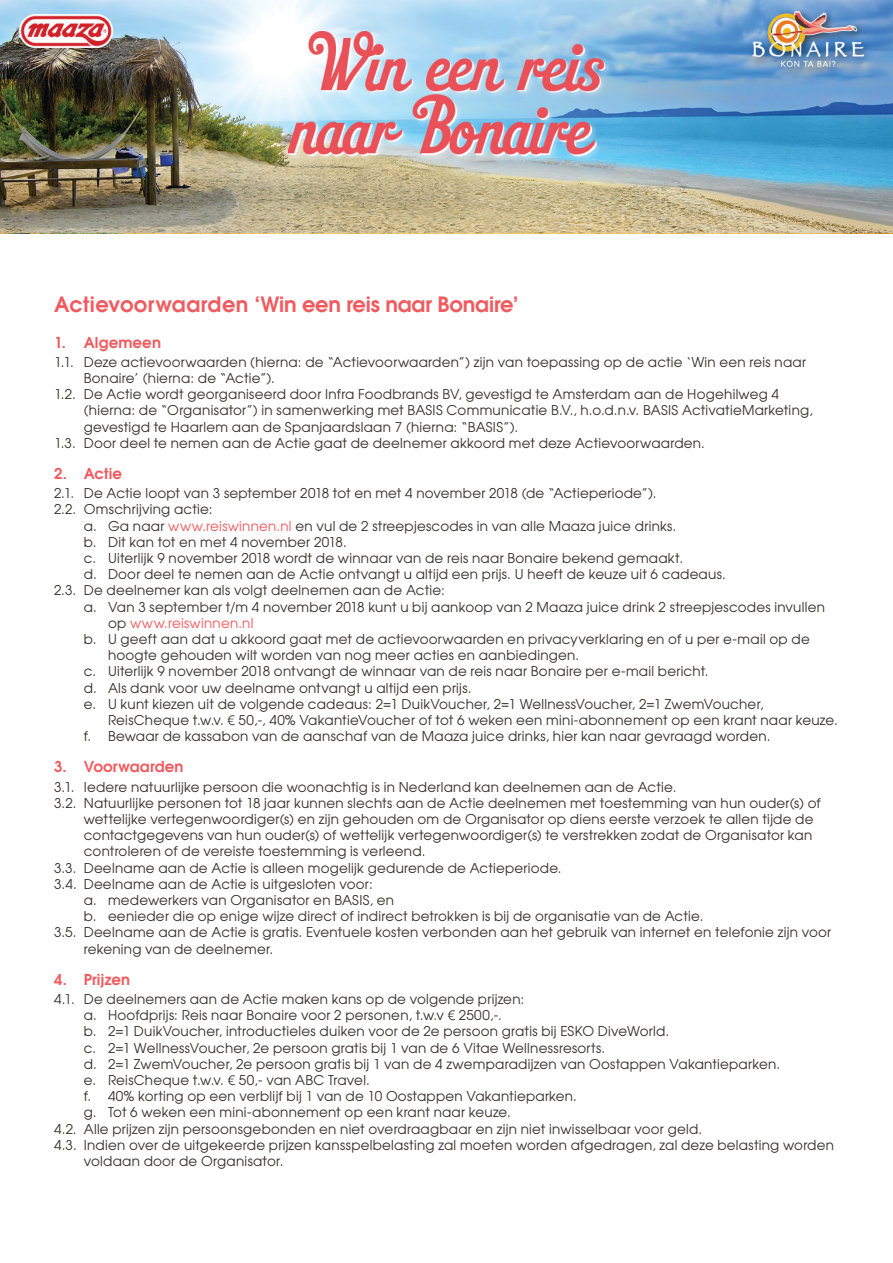
<style>
.page{position:relative;width:893px;height:1263px;background:#fff}
.page>*{position:absolute;margin:0;border:0;box-sizing:border-box;transform-origin:0 0}
.Kopje{font:600 21px "Avant Garde";letter-spacing:-.005em;color:#f15b5f}
.Kopje-2{font:600 15px "Avant Garde";letter-spacing:.005em;color:#f15b5f}
.Actievoorwaarden{font:13.5px/16.2px "Avant Garde";letter-spacing:.02em;color:#37332f}
.s1{color:#f15b5f}
.s2{font-family:"Avenir Next"}
</style>
<div class="page">
<img style="left:0;top:0;width:893px;height:234px">
<p class="Kopje" style="left:54px;top:290px;width:466px">Actievoorwaarden ‘Win een reis naar Bonaire’</p>
<p class="Kopje-2" style="left:54px;top:332px;width:108px">1. Algemeen</p>
<p class="Actievoorwaarden" style="left:84px;top:353px;width:724px;text-indent:-30px">1.1. Deze actievoorwaarden (hierna: de “Actievoorwaarden”) zijn van toepassing op de actie ‘Win een reis naar<br>Bonaire’ (hierna: de “Actie”).</p>
<p class="Actievoorwaarden" style="left:84px;top:386px;width:730px;text-indent:-30px">1.2. De Actie wordt georganiseerd door Infra Foodbrands BV, gevestigd te Amsterdam aan de Hogehilweg 4 (hierna: de “Organisator”) in samenwerking met BASIS Communicatie B.V., h.o.d.n.v. BASIS ActivatieMarketing, gevestigd te Haarlem aan de Spanjaardslaan 7 (hierna: “BASIS”).</p>
<p class="Actievoorwaarden" style="left:54px;top:434px;width:652px">1.3. Door deel te nemen aan de Actie gaat de deelnemer akkoord met deze Actievoorwaarden.</p>
<p class="Kopje-2" style="left:54px;top:464px;width:70px">2. Actie</p>
<p class="Actievoorwaarden" style="left:54px;top:485px;width:604px">2.1. De Actie loopt van 3 september 2018 tot en met 4 november 2018 (de “Actieperiode”).</p>
<p class="Actievoorwaarden" style="left:54px;top:501px;width:160px">2.2. Omschrijving actie:</p>
<p class="Actievoorwaarden" style="left:84px;top:517px;width:594px">a. Ga naar <span class="s1">www.reiswinnen.nl</span> en vul de 2 streepjescodes in van alle Maaza juice drinks.</p>
<p class="Actievoorwaarden" style="left:84px;top:533px;width:264px">b. Dit kan tot en met 4 november 2018.</p>
<p class="Actievoorwaarden" style="left:84px;top:550px;width:601px">c. Uiterlijk 9 november 2018 wordt de winnaar van de reis naar Bonaire bekend gemaakt.</p>
<p class="Actievoorwaarden" style="left:84px;top:566px;width:644px">d. Door deel te nemen aan de Actie ontvangt u altijd een prijs. U heeft de keuze uit 6 cadeaus.</p>
<p class="Actievoorwaarden" style="left:54px;top:582px;width:392px">2.3. De deelnemer kan als volgt deelnemen aan de Actie:</p>
<p class="Actievoorwaarden" style="left:108px;top:598px;width:718px;text-indent:-24px">a. Van 3 september t/m 4 november 2018 kunt u bij aankoop van 2 Maaza juice drink 2 streepjescodes invullen op <span class="s1">www.reiswinnen.nl</span></p>
<p class="Actievoorwaarden" style="left:108px;top:631px;width:703px;text-indent:-24px">b. U geeft aan dat u akkoord gaat met de actievoorwaarden en privacyverklaring en of u per e-mail op de hoogte gehouden wilt worden van nog meer acties en aanbiedingen.</p>
<p class="Actievoorwaarden" style="left:84px;top:663px;width:626px">c. Uiterlijk 9 november 2018 ontvangt de winnaar van de reis naar Bonaire per e-mail bericht.</p>
<p class="Actievoorwaarden" style="left:84px;top:679px;width:389px">d. Als dank voor uw deelname ontvangt u altijd een prijs.</p>
<p class="Actievoorwaarden" style="left:108px;top:695px;width:731px;text-indent:-24px">e. U kunt kiezen uit de volgende cadeaus: 2=1 DuikVoucher, 2=1 WellnessVoucher, 2=1 ZwemVoucher,<br>ReisCheque t.w.v. <span class="s2">€</span> 50,-, 40% VakantieVoucher of tot 6 weken een mini-abonnement op een krant naar keuze.</p>
<p class="Actievoorwaarden" style="left:84px;top:728px;width:688px">f. Bewaar de kassabon van de aanschaf van de Maaza juice drinks, hier kan naar gevraagd worden.</p>
<p class="Kopje-2" style="left:54px;top:757px;width:131px">3. Voorwaarden</p>
<p class="Actievoorwaarden" style="left:54px;top:778px;width:624px">3.1. Iedere natuurlijke persoon die woonachtig is in Nederland kan deelnemen aan de Actie.</p>
<p class="Actievoorwaarden" style="left:84px;top:794px;width:739px;text-indent:-30px">3.2. Natuurlijke personen tot 18 jaar kunnen slechts aan de Actie deelnemen met toestemming van hun ouder(s) of wettelijke vertegenwoordiger(s) en zijn gehouden om de Organisator op diens eerste verzoek te allen tijde de contactgegevens van hun ouder(s) of wettelijk vertegenwoordiger(s) te verstrekken zodat de Organisator kan controleren of de vereiste toestemming is verleend.</p>
<p class="Actievoorwaarden" style="left:54px;top:859px;width:509px">3.3. Deelname aan de Actie is alleen mogelijk gedurende de Actieperiode.</p>
<p class="Actievoorwaarden" style="left:54px;top:875px;width:320px">3.4. Deelname aan de Actie is uitgesloten voor:</p>
<p class="Actievoorwaarden" style="left:84px;top:892px;width:312px">a. medewerkers van Organisator en BASIS, en</p>
<p class="Actievoorwaarden" style="left:84px;top:908px;width:621px">b. eenieder die op enige wijze direct of indirect betrokken is bij de organisatie van de Actie.</p>
<p class="Actievoorwaarden" style="left:84px;top:924px;width:749px;text-indent:-30px">3.5. Deelname aan de Actie is gratis. Eventuele kosten verbonden aan het gebruik van internet en telefonie zijn voor rekening van de deelnemer.</p>
<p class="Kopje-2" style="left:54px;top:969px;width:78px">4. Prijzen</p>
<p class="Actievoorwaarden" style="left:54px;top:991px;width:472px">4.1. De deelnemers aan de Actie maken kans op de volgende prijzen:</p>
<p class="Actievoorwaarden" style="left:84px;top:1007px;width:420px">a. Hoofdprijs: Reis naar Bonaire voor 2 personen, t.w.v <span class="s2">€</span> 2500,-.</p>
<p class="Actievoorwaarden" style="left:84px;top:1023px;width:587px">b. 2=1 DuikVoucher, introductieles duiken voor de 2e persoon gratis bij ESKO DiveWorld.</p>
<p class="Actievoorwaarden" style="left:84px;top:1039px;width:523px">c. 2=1 WellnessVoucher, 2e persoon gratis bij 1 van de 6 Vitae Wellnessresorts.</p>
<p class="Actievoorwaarden" style="left:84px;top:1055px;width:698px">d. 2=1 ZwemVoucher, 2e persoon gratis bij 1 van de 4 zwemparadijzen van Oostappen Vakantieparken.</p>
<p class="Actievoorwaarden" style="left:84px;top:1072px;width:288px">e. ReisCheque t.w.v. <span class="s2">€</span> 50,- van ABC Travel.</p>
<p class="Actievoorwaarden" style="left:84px;top:1088px;width:495px">f. 40% korting op een verblijf bij 1 van de 10 Oostappen Vakantieparken.</p>
<p class="Actievoorwaarden" style="left:84px;top:1104px;width:429px">g. Tot 6 weken een mini-abonnement op een krant naar keuze.</p>
<p class="Actievoorwaarden" style="left:54px;top:1120px;width:650px">4.2. Alle prijzen zijn persoonsgebonden en niet overdraagbaar en zijn niet inwisselbaar voor geld.</p>
<p class="Actievoorwaarden" style="left:84px;top:1136px;width:752px;text-indent:-30px">4.3. Indien over de uitgekeerde prijzen kansspelbelasting zal moeten worden afgedragen, zal deze belasting worden voldaan door de Organisator.</p>
</div>
